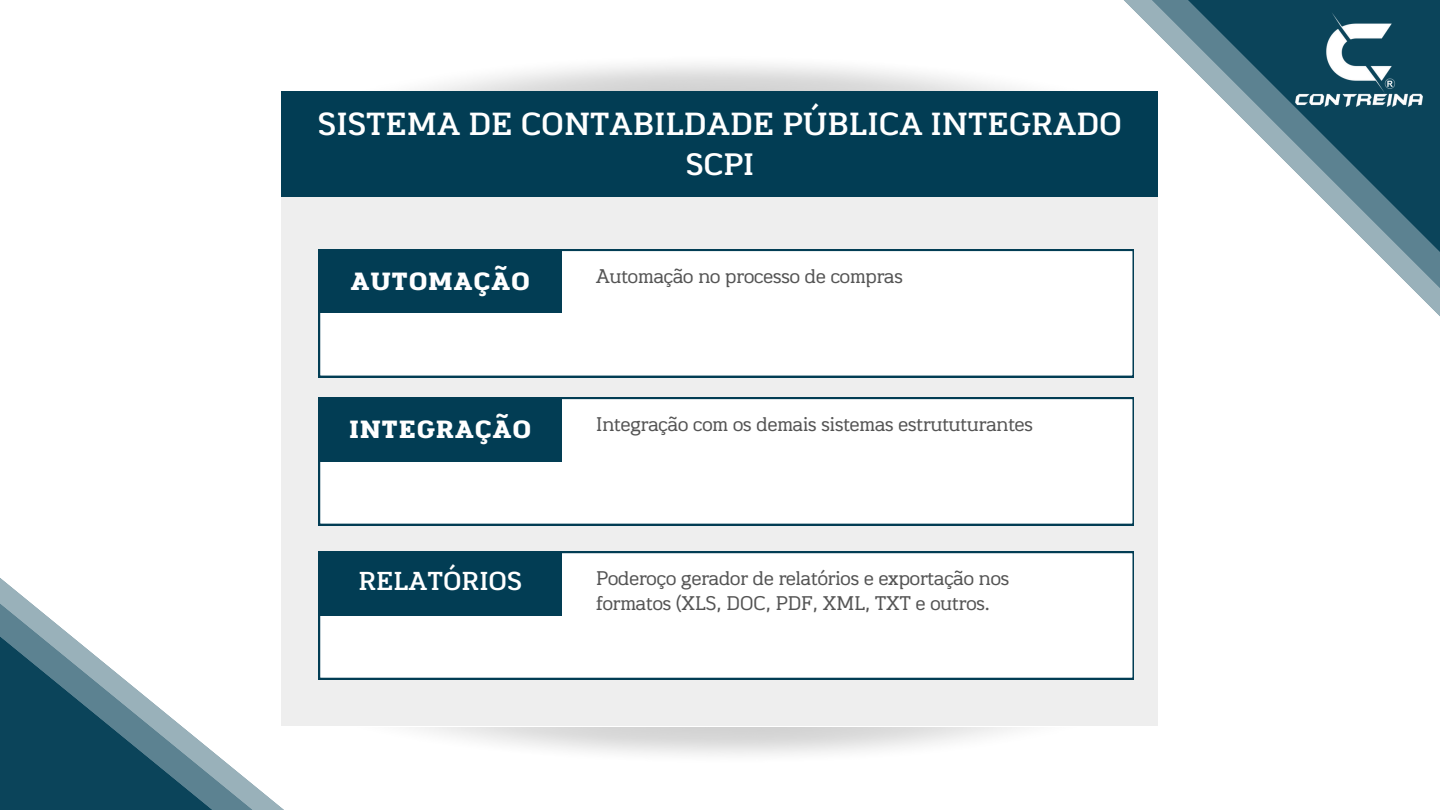
<style>
.page{position:relative;width:1440px;height:810px;background:#fff}
.page>*{position:absolute;margin:0;border:0;box-sizing:border-box;transform-origin:0 0}
.t1{font:31px "RTL Jannah Medium";color:#fff}
.t2{font:30px "RTL Jannah Medium";color:#fff}
.t3{font:25.2px "RTL Jannah Medium";color:#fff}
.t4{font:24.2px "RTL Jannah Black";color:#fff}
.t5{font:19.2px/24.6px "RTL Jannah Regular";color:#545454}
</style>
<div class="page">
<div style="left:282px;top:197px;width:876px;height:529px;background:#eee"></div>
<div style="left:319px;top:250px;width:815px;height:127px;background:#fff"></div>
<div style="left:319px;top:398px;width:815px;height:127px;background:#fff"></div>
<div style="left:413px;top:552px;width:721px;height:127px;background:#fff"></div>
<div style="left:319px;top:250px;width:243px;height:63px;background:#023d54"></div>
<div style="left:319px;top:398px;width:243px;height:63px;background:#023d54"></div>
<div style="left:319px;top:552px;width:243px;height:64px;background:#023d54"></div>
<img style="left:281px;top:64px;width:721px;height:28px">
<div style="left:282px;top:91px;width:876px;height:106px;background:#023d54"></div>
<div style="left:1002px;top:333px;width:132px;height:29px;background:#fff"></div>
<svg style="left:281px;top:478px;width:126px;height:28px;fill:#fff"></svg>
<svg style="left:1002px;top:297px;width:438px;height:36px"></svg>
<svg style="left:281px;top:506px;width:129px;height:36px"></svg>
<svg style="left:1002px;top:0;width:438px;height:297px"></svg>
<svg style="left:0;top:542px;width:413px;height:268px"></svg>
<img style="left:282px;top:728px;width:735px;height:37px">
<img style="left:1295px;top:13px;width:128px;height:94px">
<p class="t1" style="left:318px;top:104px;width:806px">SISTEMA DE CONTABILDADE PÚBLICA INTEGRADO</p>
<p class="t2" style="left:686px;top:145px;width:70px">SCPI</p>
<p class="t4" style="left:350px;top:265px;width:182px">AUTOMAÇÃO</p>
<p class="t5" style="left:596px;top:264px;width:308px">Automação no processo de compras</p>
<p class="t4" style="left:349px;top:413px;width:184px">INTEGRAÇÃO</p>
<p class="t3" style="left:358px;top:565px;width:165px">RELATÓRIOS</p>
<p class="t5" style="left:596px;top:412px;width:438px">Integração com os demais sistemas estrututurantes</p>
<p class="t5" style="left:596px;top:566px;width:415px">Poderoço gerador de relatórios e exportação nos formatos (XLS, DOC, PDF, XML, TXT e outros.</p>
</div>
